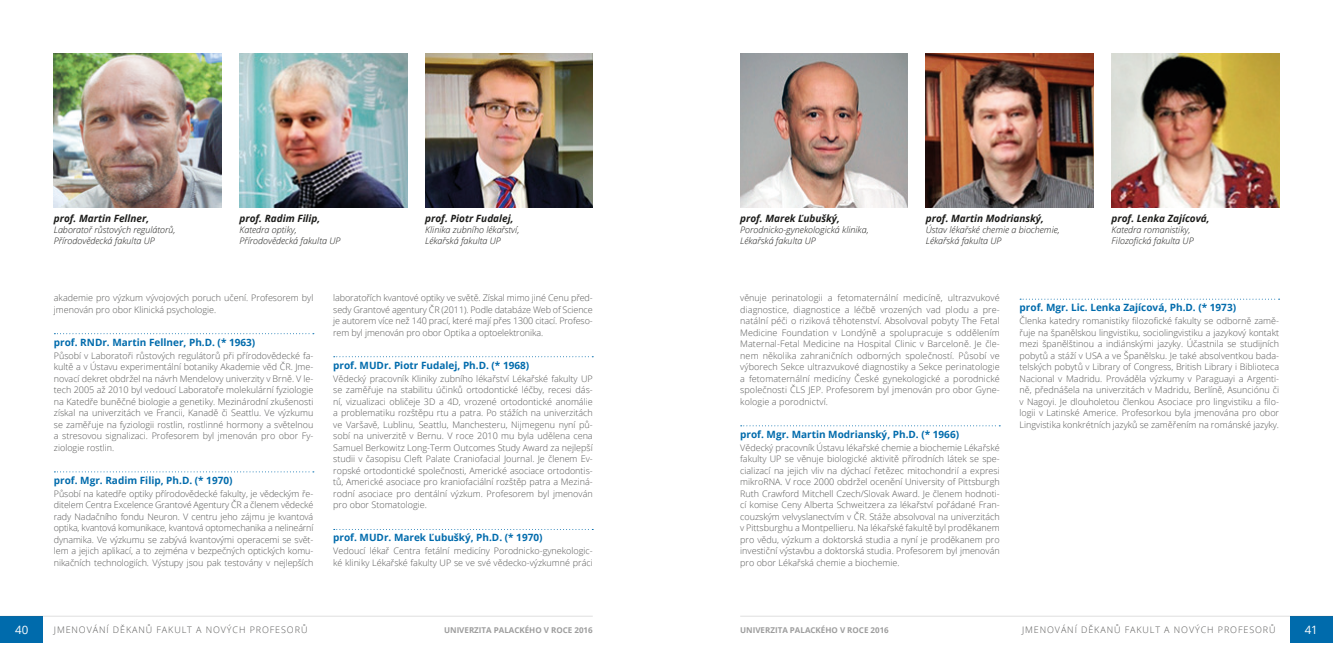
<style>
.page{position:relative;width:1333px;height:667px;background:#fff}
.page>*{position:absolute;margin:0;border:0;box-sizing:border-box;transform-origin:0 0}
.t1{font:11.5px "Open Sans";color:#fff}
.t2{font:700 10px "Open Sans";color:#006bac}
.t3{font:italic 700 10px "Open Sans";color:#1d1d1b}
.t4{font:300 9px/11.5px "Open Sans";color:#575756;text-align:justify}
.t5{font:italic 300 9px/11px "Open Sans";color:#1d1d1b}
.t6{font:300 9px "Open Sans";letter-spacing:.1em;color:#575756}
.t7{font:700 8px "Open Sans";color:#9d9d9d}
</style>
<div class="page">
<div style="left:0;top:615px;width:43px;height:26px;background:#006bac"></div>
<div style="left:1289px;top:615px;width:43px;height:26px;background:#006bac"></div>
<hr style="left:0;top:615px;width:592px;height:1px;background:#575756">
<hr style="left:740px;top:615px;width:592px;height:1px;background:#575756">
<svg style="left:54px;top:333px;width:260px;height:1px"></svg>
<svg style="left:54px;top:471px;width:260px;height:1px"></svg>
<svg style="left:334px;top:356px;width:259px;height:1px"></svg>
<img style="left:54px;top:54px;width:167px;height:153px">
<img style="left:239px;top:54px;width:168px;height:153px">
<img style="left:425px;top:54px;width:167px;height:153px">
<svg style="left:740px;top:425px;width:260px;height:1px"></svg>
<svg style="left:1020px;top:298px;width:259px;height:1px"></svg>
<img style="left:740px;top:54px;width:167px;height:153px">
<img style="left:925px;top:54px;width:168px;height:153px">
<img style="left:1111px;top:54px;width:167px;height:153px">
<p class="t3" style="left:54px;top:211px;width:97px">prof. Martin Fellner,</p>
<p class="t5" style="left:54px;top:223px;width:123px">Laboratoř růstových regulátorů,<br>Přírodovědecká fakulta UP</p>
<p class="t3" style="left:239px;top:211px;width:82px">prof. Radim Filip,</p>
<p class="t5" style="left:239px;top:223px;width:102px">Katedra optiky,<br>Přírodovědecká fakulta UP</p>
<p class="t3" style="left:425px;top:211px;width:90px">prof. Piotr Fudalej,</p>
<p class="t5" style="left:425px;top:223px;width:96px">Klinika zubního lékařství,<br>Lékařská fakulta UP</p>
<p class="t3" style="left:740px;top:211px;width:101px">prof. Marek Ľubušký,</p>
<p class="t5" style="left:740px;top:223px;width:130px">Porodnicko-gynekologická klinika,<br>Lékařská fakulta UP</p>
<p class="t3" style="left:925px;top:211px;width:119px">prof. Martin Modrianský,</p>
<p class="t5" style="left:925px;top:223px;width:135px">Ústav lékařské chemie a biochemie,<br>Lékařská fakulta UP</p>
<p class="t3" style="left:1111px;top:211px;width:99px">prof. Lenka Zajícová,</p>
<p class="t5" style="left:1111px;top:223px;width:84px">Katedra romanistiky,<br>Filozofická fakulta UP</p>
<p class="t4" style="left:54px;top:291px;width:261px">akademie pro výzkum vývojových poruch učení. Profesorem byl jmenován pro obor Klinická psychologie.</p>
<p class="t2" style="left:54px;top:334px;width:203px">prof. RNDr. Martin Fellner, Ph.D. (* 1963)</p>
<p class="t4" style="left:54px;top:349px;width:261px">Působí v Laboratoři růstových regulátorů při přírodovědecké fa&shy;kultě a v Ústavu experimentální botaniky Akademie věd ČR. Jme&shy;novací dekret obdržel na návrh Mendelovy univerzity v Brně. V le&shy;tech 2005 až 2010 byl vedoucí Laboratoře molekulární fyziologie na Katedře buněčné biologie a genetiky. Mezinárodní zkušenosti získal na univerzitách ve Francii, Kanadě či Seattlu. Ve výzkumu se zaměřuje na fyziologii rostlin, rostlinné hormony a světelnou a stresovou signalizaci. Profesorem byl jmenován pro obor Fy&shy;ziologie rostlin.</p>
<p class="t2" style="left:54px;top:472px;width:180px">prof. Mgr. Radim Filip, Ph.D. (* 1970)</p>
<p class="t4" style="left:54px;top:487px;width:261px">Působí na katedře optiky přírodovědecké fakulty, je vědeckým ře&shy;ditelem Centra Excelence Grantové Agentury ČR a členem vědecké rady Nadačního fondu Neuron. V centru jeho zájmu je kvantová optika, kvantová komunikace, kvantová optomechanika a nelineární dynamika. Ve výzkumu se zabývá kvantovými operacemi se svět&shy;lem a jejich aplikací, a to zejména v bezpečných optických komu&shy;nikačních technologiích. Výstupy jsou pak testovány v nejlepších</p>
<p class="t4" style="left:333px;top:291px;width:261px">laboratořích kvantové optiky ve světě. Získal mimo jiné Cenu před&shy;sedy Grantové agentury ČR (2011). Podle databáze Web of Science je autorem více než 140 prací, které mají přes 1300 citací. Profeso&shy;rem byl jmenován pro obor Optika a optoelektronika.</p>
<p class="t2" style="left:333px;top:357px;width:197px">prof. MUDr. Piotr Fudalej, Ph.D. (* 1968)</p>
<p class="t4" style="left:333px;top:372px;width:261px">Vědecký pracovník Kliniky zubního lékařství Lékařské fakulty UP se zaměřuje na stabilitu účinků ortodontické léčby, recesi dás&shy;ní, vizualizaci obličeje 3D a 4D, vrozené ortodontické anomálie a problematiku rozštěpu rtu a patra. Po stážích na univerzitách ve Varšavě, Lublinu, Seattlu, Manchesteru, Nijmegenu nyní pů&shy;sobí na univerzitě v Bernu. V roce 2010 mu byla udělena cena Samuel Berkowitz Long-Term Outcomes Study Award za nejlepší studii v časopisu Cleft Palate Craniofacial Journal. Je členem Ev&shy;ropské ortodontické společnosti, Americké asociace ortodontis&shy;tů, Americké asociace pro kraniofaciální rozštěp patra a Meziná&shy;rodní asociace pro dentální výzkum. Profesorem byl jmenován pro obor Stomatologie.</p>
<p class="t2" style="left:333px;top:530px;width:211px">prof. MUDr. Marek Ľubušký, Ph.D. (* 1970)</p>
<p class="t4" style="left:333px;top:544px;width:261px">Vedoucí lékař Centra fetální medicíny Porodnicko-gynekologic&shy;ké kliniky Lékařské fakulty UP se ve své vědecko-výzkumné práci</p>
<p class="t4" style="left:740px;top:291px;width:261px">věnuje perinatologii a fetomaternální medicíně, ultrazvukové diagnostice, diagnostice a léčbě vrozených vad plodu a pre&shy;natální péči o riziková těhotenství. Absolvoval pobyty The Fetal Medicine Foundation v Londýně a spolupracuje s oddělením Maternal-Fetal Medicine na Hospital Clinic v Barceloně. Je čle&shy;nem několika zahraničních odborných společností. Působí ve výborech Sekce ultrazvukové diagnostiky a Sekce perinatologie a fetomaternální medicíny České gynekologické a porodnické společnosti ČLS JEP. Profesorem byl jmenován pro obor Gyne&shy;kologie a porodnictví.</p>
<p class="t2" style="left:740px;top:426px;width:220px">prof. Mgr. Martin Modrianský, Ph.D. (* 1966)</p>
<p class="t4" style="left:740px;top:441px;width:261px">Vědecký pracovník Ústavu lékařské chemie a biochemie Lékařské fakulty UP se věnuje biologické aktivitě přírodních látek se spe&shy;cializací na jejich vliv na dýchací řetězec mitochondrií a expresi mikroRNA. V roce 2000 obdržel ocenění University of Pittsburgh Ruth Crawford Mitchell Czech/Slovak Award. Je členem hodnoti&shy;cí komise Ceny Alberta Schweitzera za lékařství pořádané Fran&shy;couzským velvyslanectvím v ČR. Stáže absolvoval na univerzitách v Pittsburghu a Montpellieru. Na lékařské fakultě byl proděkanem pro vědu, výzkum a doktorská studia a nyní je proděkanem pro investiční výstavbu a doktorská studia. Profesorem byl jmenován pro obor Lékařská chemie a biochemie.</p>
<p class="t2" style="left:1019px;top:300px;width:218px">prof. Mgr. Lic. Lenka Zajícová, Ph.D. (* 1973)</p>
<p class="t4" style="left:1019px;top:314px;width:261px">Členka katedry romanistiky filozofické fakulty se odborně zamě&shy;řuje na španělskou lingvistiku, sociolingvistiku a jazykový kontakt mezi španělštinou a indiánskými jazyky. Účastnila se studijních pobytů a stáží v USA a ve Španělsku. Je také absolventkou bada&shy;telských pobytů v Library of Congress, British Library i Biblioteca Nacional v Madridu. Prováděla výzkumy v Paraguayi a Argenti&shy;ně, přednášela na univerzitách v Madridu, Berlíně, Asunciónu či v Nagoyi. Je dlouholetou členkou Asociace pro lingvistiku a filo&shy;logii v Latinské Americe. Profesorkou byla jmenována pro obor Lingvistika konkrétních jazyků se zaměřením na románské jazyky.</p>
<p class="t6" style="left:54px;top:622px;width:255px">JMENOVÁNÍ DĚKANŮ FAKULT A NOVÝCH PROFESORŮ</p>
<p class="t7" style="left:444px;top:623px;width:150px">UNIVERZITA PALACKÉHO V ROCE 2016</p>
<p class="t7" style="left:740px;top:623px;width:150px">UNIVERZITA PALACKÉHO V ROCE 2016</p>
<p class="t6" style="left:1022px;top:622px;width:255px">JMENOVÁNÍ DĚKANŮ FAKULT A NOVÝCH PROFESORŮ</p>
<p class="t1" style="left:15px;top:621px;width:15px">40</p>
<p class="t1" style="left:1304px;top:621px;width:15px">41</p>
</div>
